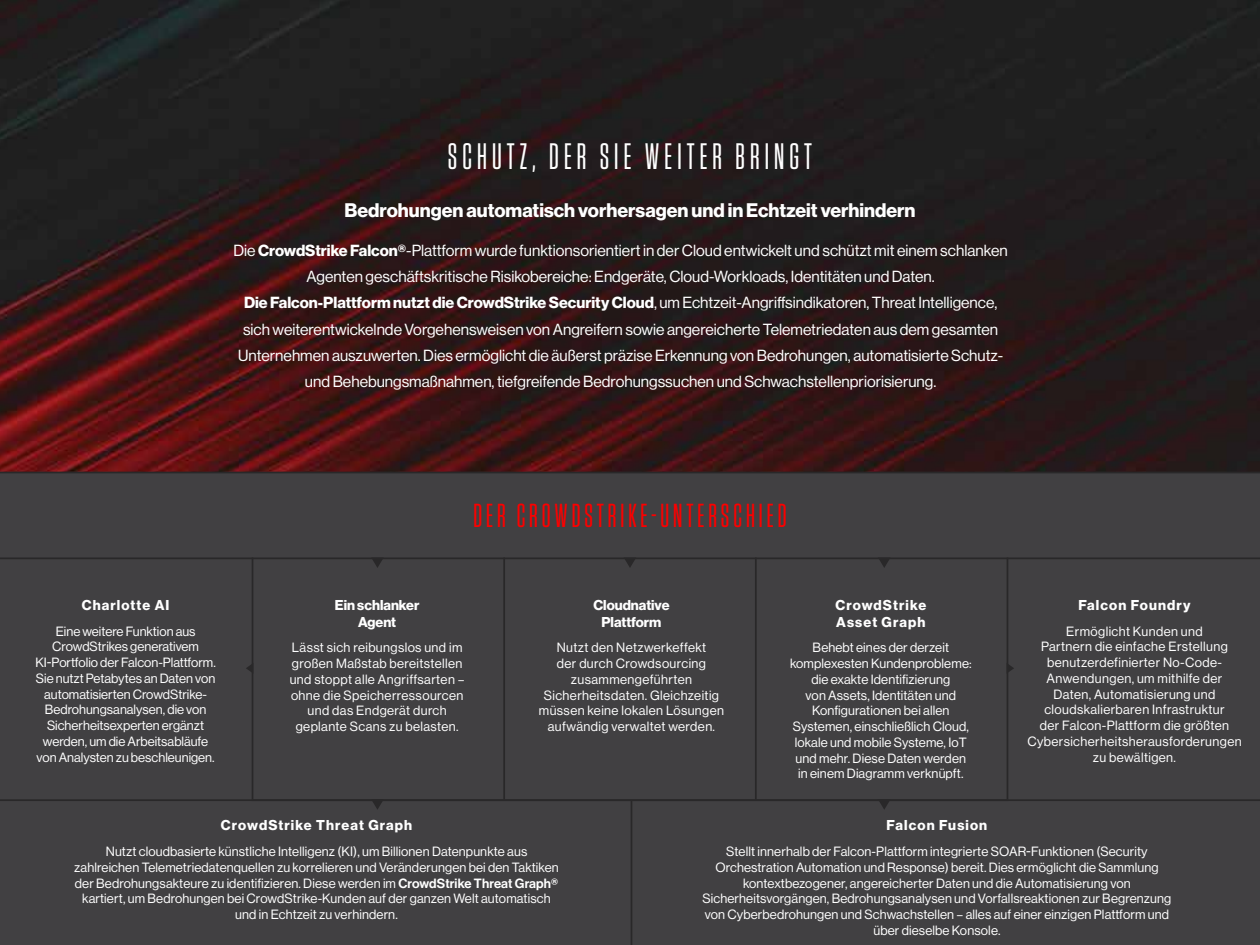
<style>
.page{position:relative;width:1260px;height:945px;background:#fff}
.page>*{position:absolute;margin:0;border:0;box-sizing:border-box;transform-origin:0 0}
.t1{font:500 36.75px "Tungsten Condensed";letter-spacing:.14em;color:#fff}
.t2{font:500 33.25px "Tungsten Condensed";letter-spacing:.12em;color:#fc0000}
.t3{font:700 19.25px "Haas Grot Disp 75";color:#fff}
.t4{font:15.75px/26.2px "Haas Grot Disp 55 Roman";color:#fff;text-align:center}
.t5{font:700 15.75px "Haas Grot Disp 75";color:#fff}
.t6{font:700 14px/16.8px "Haas Grot Disp 75";letter-spacing:.07em;color:#fff}
.t7{font:700 14px/16.8px "Haas Grot Disp 75";color:#fff;text-align:center}
.t8{font:13.12px/15.8px "Haas Grot Disp 55 Roman";letter-spacing:.01em;color:#fff;text-align:center}
.t9{font:13.12px/15.8px "Haas Grot Disp 55 Roman";letter-spacing:.03em;color:#fff;text-align:center}
.s1{font-family:"Haas Grot Disp 75";font-weight:700}
.s2{font-family:"Haas Grot Disp 55 Roman";font-weight:400}
.s3{font-family:"Haas Grot Disp 65";font-weight:500}
</style>
<div class="page">
<img style="left:0;top:0;width:1260px;height:472px">
<div style="left:0;top:472px;width:1260px;height:473px;background:#414042"></div>
<hr style="left:252px;top:557px;width:1px;height:242px;background:#292829">
<hr style="left:503px;top:557px;width:2px;height:242px;background:#292829">
<hr style="left:755px;top:557px;width:2px;height:242px;background:#292829">
<hr style="left:631px;top:800px;width:1px;height:145px;background:#292829">
<hr style="left:1007px;top:557px;width:1px;height:242px;background:#292829">
<hr style="left:0;top:472px;width:1260px;height:1px;background:#292829">
<hr style="left:0;top:799px;width:1260px;height:2px;background:#292829">
<svg style="left:246px;top:664px;width:6px;height:9px"></svg>
<hr style="left:0;top:557px;width:1260px;height:2px;background:#292829">
<svg style="left:372px;top:559px;width:11px;height:9px"></svg>
<svg style="left:625px;top:559px;width:10px;height:8px"></svg>
<svg style="left:879px;top:559px;width:11px;height:9px"></svg>
<svg style="left:372px;top:801px;width:11px;height:8px"></svg>
<svg style="left:879px;top:801px;width:10px;height:8px"></svg>
<svg style="left:1008px;top:664px;width:6px;height:9px"></svg>
<h1 class="t1" style="left:448px;top:139px;width:366px">SCHUTZ, DER SIE WEITER BRINGT</h1>
<h3 class="t3" style="left:344px;top:199px;width:573px">Bedrohungen automatisch vorhersagen und in Echtzeit verhindern</h3>
<p class="t4" style="left:233px;top:237px;width:776px">Die <span class="s1">CrowdStrike Falcon®</span>-Plattform wurde funktionsorientiert in der Cloud entwickelt und schützt mit einem schlanken<br>Agenten geschäftskritische Risikobereiche: Endgeräte, Cloud-Workloads, Identitäten und Daten.</p>
<p class="t5" style="left:244px;top:294px;width:755px">Die Falcon-Plattform nutzt die CrowdStrike Security Cloud<span class="s2">, um Echtzeit-Angriffsindikatoren, Threat Intelligence,</span></p>
<p class="t4" style="left:238px;top:316px;width:766px">sich weiterentwickelnde Vorgehensweisen von Angreifern sowie angereicherte Telemetriedaten aus dem gesamten<br>Unternehmen auszuwerten. Dies ermöglicht die äußerst präzise Erkennung von Bedrohungen, automatisierte Schutz&shy;und Behebungsmaßnahmen, tiefgreifende Bedrohungssuchen und Schwachstellenpriorisierung.</p>
<p class="t6" style="left:82px;top:597px;width:89px">Charlotte AI</p>
<p class="t8" style="left:35px;top:623px;width:182px">Eine weitere Funktion aus<br>CrowdStrikes generativem<br>KI-Portfolio der Falcon-Plattform.<br>Sie nutzt Petabytes an Daten von automatisierten CrowdStrike-<br>Bedrohungsanalysen, die von<br>Sicherheitsexperten ergänzt werden, um die Arbeitsabläufe von Analysten zu beschleunigen.</p>
<h2 class="t2" style="left:474px;top:499px;width:314px">DER CROWDSTRIKE-UNTERSCHIED</h2>
<p class="t7" style="left:335px;top:597px;width:86px">Ein schlanker<br>Agent</p>
<p class="t9" style="left:290px;top:640px;width:176px">Lässt sich reibungslos und im großen Maßstab bereitstellen und stoppt alle Angriffsarten – ohne die Speicherressourcen und das Endgerät durch geplante Scans zu belasten.</p>
<p class="t7" style="left:593px;top:597px;width:78px">Cloudnative<br>Plattform</p>
<p class="t9" style="left:539px;top:640px;width:187px">Nutzt den Netzwerkeffekt<br>der durch Crowdsourcing zusammengeführten<br>Sicherheitsdaten. Gleichzeitig müssen keine lokalen Lösungen aufwändig verwaltet werden.</p>
<p class="t6" style="left:835px;top:597px;width:92px">CrowdStrike<br>Asset Graph</p>
<p class="t8" style="left:790px;top:640px;width:183px">Behebt eines der derzeit komplexesten Kundenprobleme: die exakte Identifizierung<br>von Assets, Identitäten und<br>Konfigurationen bei allen<br>Systemen, einschließlich Cloud, lokale und mobile Systeme, IoT und mehr. Diese Daten werden in einem Diagramm verknüpft.</p>
<p class="t6" style="left:1078px;top:597px;width:114px">Falcon Foundry</p>
<p class="t9" style="left:1027px;top:623px;width:216px">Ermöglicht Kunden und<br>Partnern die einfache Erstellung benutzerdefinierter No-Code-<br>Anwendungen, um mithilfe der<br>Daten, Automatisierung und cloudskalierbaren Infrastruktur<br>der Falcon-Plattform die größten<br>Cybersicherheitsherausforderungen zu bewältigen.</p>
<p class="t6" style="left:221px;top:817px;width:193px">CrowdStrike Threat Graph</p>
<p class="t8" style="left:74px;top:844px;width:486px">Nutzt cloudbasierte künstliche Intelligenz (KI), um Billionen Datenpunkte aus zahlreichen Telemetriedatenquellen zu korrelieren und Veränderungen bei den Taktiken der Bedrohungsakteure zu identifizieren. Diese werden im <span class="s3">CrowdStrike Threat Graph® </span>kartiert, um Bedrohungen bei CrowdStrike-Kunden auf der ganzen Welt automatisch und in Echtzeit zu verhindern.</p>
<p class="t6" style="left:887px;top:817px;width:102px">Falcon Fusion</p>
<p class="t8" style="left:702px;top:844px;width:470px">Stellt innerhalb der Falcon-Plattform integrierte SOAR-Funktionen (Security Orchestration Automation und Response) bereit. Dies ermöglicht die Sammlung kontextbezogener, angereicherter Daten und die Automatisierung von Sicherheitsvorgängen, Bedrohungsanalysen und Vorfallsreaktionen zur Begrenzung von Cyberbedrohungen und Schwachstellen – alles auf einer einzigen Plattform und über dieselbe Konsole.</p>
</div>
